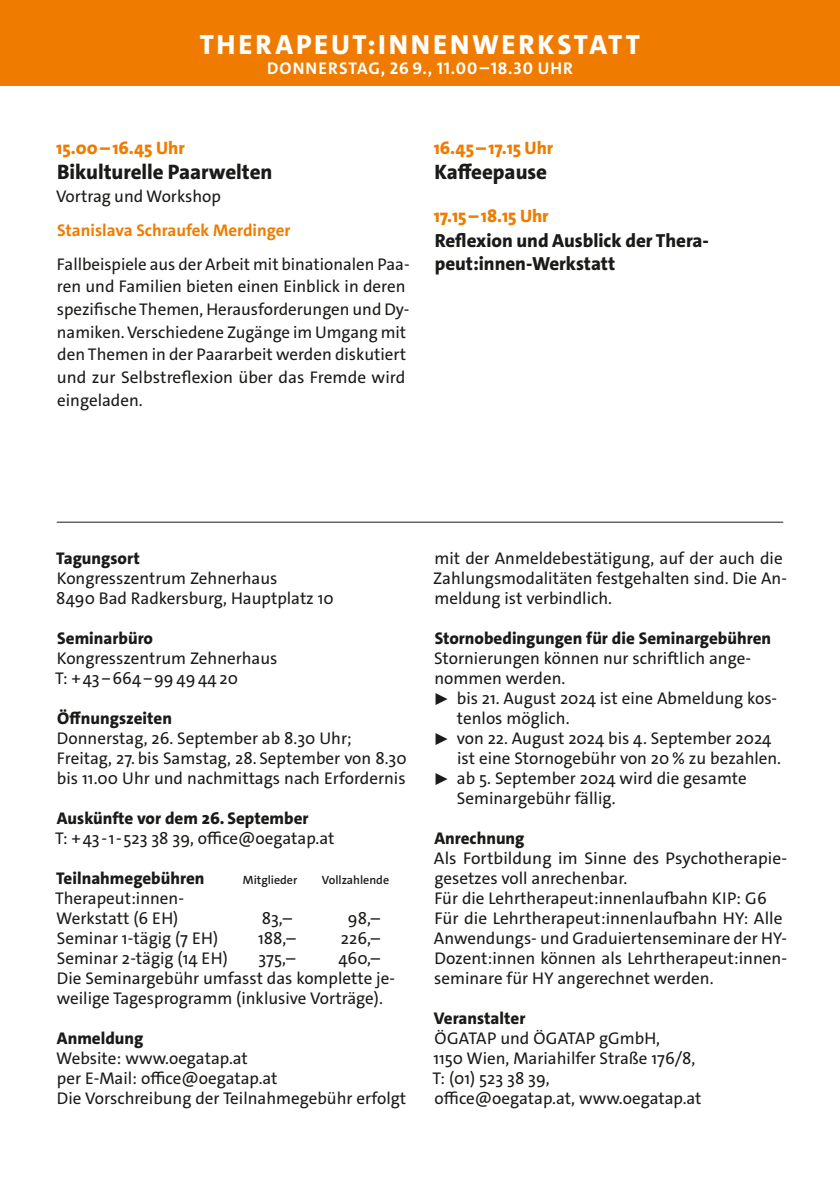
<style>
.page{position:relative;width:840px;height:1191px;background:#fff}
.page>*{position:absolute;margin:0;border:0;box-sizing:border-box;transform-origin:0 0}
.t1{font:800 28px "The Sans";letter-spacing:.1em;color:#fff}
.t2{font:800 21px "The Sans";color:#1a1a18}
.t3{font:800 19px/22.6px "The Sans";color:#1a1a18}
.t4{font:800 18px "The Sans";color:#ef7c00}
.t5{font:17px/20px "The Sans";color:#1a1a18}
.t6{font:800 17px "The Sans";color:#1a1a18}
.t7{font:700 17px "The Sans";letter-spacing:.06em;color:#fff}
.t8{font:700 17px "The Sans";color:#ef7c00}
.t9{font:600 12px "The Sans";color:#1a1a18}
</style>
<div class="page">
<div style="left:0;top:0;width:839px;height:85px;background:#ef7c00"></div>
<hr style="left:57px;top:522px;width:725px;height:1px;background:#1a1a18">
<h1 class="t1" style="left:200px;top:26px;width:441px">THERAPEUT:INNENWERKSTATT</h1>
<p class="t7" style="left:267px;top:57px;width:307px">DONNERSTAG, 26 9., 11.00–18.30 UHR</p>
<p class="t4" style="left:56px;top:137px;width:130px">15.00 – 16.45 Uhr</p>
<p class="t2" style="left:57px;top:158px;width:217px">Bikulturelle Paarwelten</p>
<p class="t5" style="left:56px;top:186px;width:166px">Vortrag und Workshop</p>
<p class="t8" style="left:57px;top:219px;width:235px">Stanislava Schraufek Merdinger</p>
<p class="t5" style="left:57px;top:253px;width:354px;line-height:22.6px">Fallbeispiele aus der Arbeit mit binationalen Paa&shy;ren und Familien bieten einen Einblick in deren spezifische Themen, Herausforderungen und Dy&shy;namiken. Verschiedene Zugänge im Umgang mit den Themen in der Paararbeit werden diskutiert und zur Selbstreflexion über das Fremde wird eingeladen.</p>
<p class="t4" style="left:433px;top:137px;width:121px">16.45 – 17.15 Uhr</p>
<p class="t2" style="left:434px;top:158px;width:114px">Kaffeepause</p>
<p class="t4" style="left:433px;top:205px;width:116px">17.15 – 18.15 Uhr</p>
<p class="t3" style="left:434px;top:229px;width:275px">Reflexion und Ausblick der Thera&shy;peut:innen-Werkstatt</p>
<p class="t6" style="left:56px;top:547px;width:85px">Tagungsort</p>
<p class="t5" style="left:56px;top:568px;width:279px">Kongresszentrum Zehnerhaus<br>8490 Bad Radkersburg, Hauptplatz 10</p>
<p class="t6" style="left:57px;top:627px;width:97px">Seminarbüro</p>
<p class="t5" style="left:55px;top:648px;width:224px">Kongresszentrum Zehnerhaus<br>T: + 43 − 664 − 99 49 44 20</p>
<p class="t6" style="left:57px;top:707px;width:116px">Öffnungszeiten</p>
<p class="t5" style="left:57px;top:728px;width:351px">Donnerstag, 26. September ab 8.30 Uhr;<br>Freitag, 27. bis Samstag, 28. September von 8.30 bis 11.00 Uhr und nachmittags nach Erfordernis</p>
<p class="t6" style="left:57px;top:807px;width:253px">Auskünfte vor dem 26. September</p>
<p class="t5" style="left:55px;top:828px;width:281px">T: + 43 - 1 - 523 38 39, office@oegatap.at</p>
<p class="t6" style="left:56px;top:867px;width:150px">Teilnahmegebühren</p>
<p class="t9" style="left:243px;top:872px;width:56px">Mitglieder</p>
<p class="t9" style="left:322px;top:872px;width:69px">Vollzahlende</p>
<p class="t5" style="left:55px;top:888px;width:130px">Therapeut:innen-<br>Werkstatt (6 EH)</p>
<p class="t5" style="left:261px;top:908px;width:32px">83,–</p>
<p class="t5" style="left:348px;top:908px;width:34px">98,–</p>
<p class="t5" style="left:57px;top:928px;width:163px">Seminar 1-tägig (7 EH)</p>
<p class="t5" style="left:258px;top:928px;width:39px">188,–</p>
<p class="t5" style="left:341px;top:928px;width:41px">226,–</p>
<p class="t5" style="left:57px;top:948px;width:172px">Seminar 2-tägig (14 EH)</p>
<p class="t5" style="left:258px;top:948px;width:38px">375,–</p>
<p class="t5" style="left:57px;top:948px;width:339px;text-indent:282px">460,–<br>Die Seminargebühr umfasst das komplette je&shy;weilige Tagesprogramm (inklusive Vorträge).</p>
<p class="t6" style="left:57px;top:1027px;width:88px">Anmeldung</p>
<p class="t5" style="left:56px;top:1048px;width:351px">Website: www.oegatap.at<br>per E-Mail: office@oegatap.at<br>Die Vorschreibung der Teilnahmegebühr erfolgt</p>
<p class="t5" style="left:433px;top:548px;width:355px">mit der Anmeldebestätigung, auf der auch die<br>Zahlungsmodalitäten festgehalten sind. Die An&shy;meldung ist verbindlich.</p>
<p class="t6" style="left:434px;top:627px;width:338px">Stornobedingungen für die Seminargebühren</p>
<p class="t5" style="left:434px;top:648px;width:318px">Stornierungen können nur schriftlich ange-</p>
<p class="t5" style="left:434px;top:668px;width:132px">nommen werden.</p>
<p class="t5" style="left:432px;top:688px;width:346px">▶ bis 21. August 2024 ist eine Abmeldung kos-</p>
<p class="t5" style="left:456px;top:708px;width:114px">tenlos möglich.</p>
<p class="t5" style="left:432px;top:728px;width:340px">▶ von 22. August 2024 bis 4. September 2024</p>
<p class="t5" style="left:457px;top:748px;width:325px">ist eine Stornogebühr von 20 % zu bezahlen.</p>
<p class="t5" style="left:432px;top:768px;width:315px">▶ ab 5. September 2024 wird die gesamte</p>
<p class="t5" style="left:456px;top:788px;width:160px">Seminargebühr fällig.</p>
<p class="t6" style="left:434px;top:827px;width:92px">Anrechnung</p>
<p class="t5" style="left:433px;top:848px;width:354px">Als Fortbildung im Sinne des Psychotherapie&shy;gesetzes voll anrechenbar.<br>Für die Lehrtherapeut:innenlaufbahn KIP: G6<br>Für die Lehrtherapeut:innenlaufbahn HY: Alle Anwendungs- und Graduiertenseminare der HY-Dozent:innen können als Lehrtherapeut:innen&shy;seminare für HY angerechnet werden.</p>
<p class="t6" style="left:433px;top:1007px;width:93px">Veranstalter</p>
<p class="t5" style="left:432px;top:1028px;width:270px">ÖGATAP und ÖGATAP gGmbH,<br>1150 Wien, Mariahilfer Straße 176/8,<br>T: (01) 523 38 39,<br>office@oegatap.at, www.oegatap.at</p>
</div>
